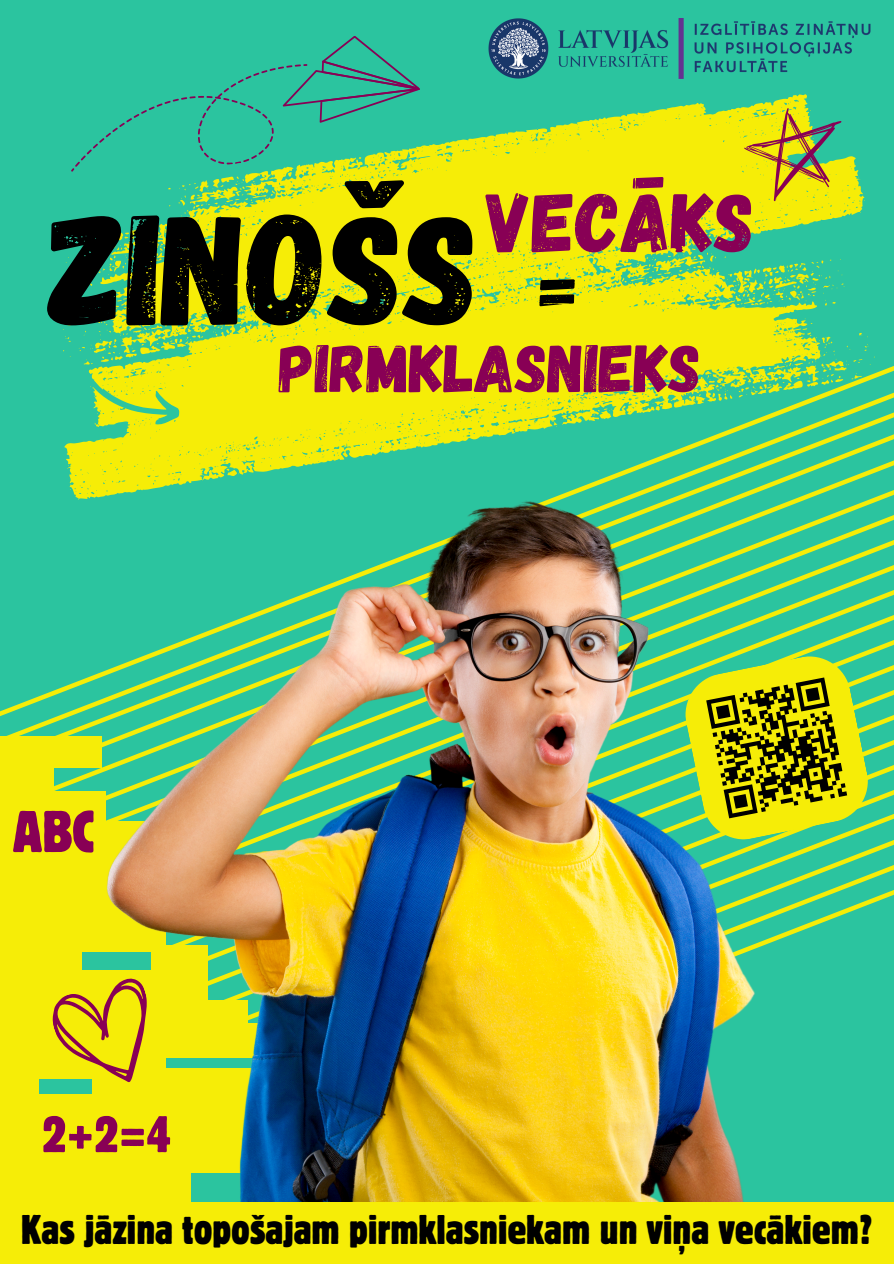
<style>
.page{position:relative;width:894px;height:1264px;background:#fff}
.page>*{position:absolute;margin:0;border:0;box-sizing:border-box;transform-origin:0 0}
.t1{font:156.75px "Gagalin";color:#000}
.t2{font:83.7px "Gagalin";color:#805}
.t3{font:81.9px "Gagalin";color:#000}
.t4{font:67.5px "Gagalin";color:#805}
.t5{font:condensed 58.35px "Block W1 G";color:#805}
.t6{font:condensed 51.45px "Block W1 G";color:#805}
.t7{font:condensed 41.1px "Block W1 G";color:#000}
</style>
<div class="page">
<div style="left:0;top:0;width:893px;height:1263px;background:#2bc49f"></div>
<div style="left:0;top:843px;width:165px;height:108px;background:#f6ed07"></div>
<div style="left:0;top:970px;width:165px;height:108px;background:#f6ed07"></div>
<div style="left:0;top:940px;width:82px;height:36px;background:#f6ed07"></div>
<svg style="left:754px;top:765px;width:139px;height:230px"></svg>
<div style="left:0;top:1201px;width:893px;height:62px;background:#f6ed07"></div>
<div style="left:0;top:1093px;width:291px;height:61px;background:#f6ed07"></div>
<div style="left:0;top:1147px;width:309px;height:25px;background:#f6ed07"></div>
<div style="left:0;top:1161px;width:191px;height:41px;background:#f6ed07"></div>
<div style="left:0;top:1027px;width:38px;height:95px;background:#f6ed07"></div>
<div style="left:0;top:736px;width:54px;height:88px;background:#f6ed07"></div>
<div style="left:0;top:791px;width:106px;height:59px;background:#f6ed07"></div>
<div style="left:0;top:736px;width:102px;height:32px;background:#f6ed07"></div>
<svg style="left:46px;top:994px;width:60px;height:100px"></svg>
<svg style="left:168px;top:108px;width:697px;height:109px;fill:#f6ed07"></svg>
<svg style="left:743px;top:108px;width:98px;height:93px"></svg>
<svg style="left:62px;top:217px;width:814px;height:299px;fill:#f6ed07"></svg>
<svg style="left:71px;top:36px;width:352px;height:152px"></svg>
<svg style="left:62px;top:341px;width:124px;height:95px"></svg>
<img style="left:106px;top:500px;width:648px;height:701px">
<img style="left:488px;top:18px;width:383px;height:90px">
<svg style="left:684px;top:655px;width:184px;height:185px"></svg>
<p class="t2" style="left:486px;top:168px;width:270px">VECĀKS</p>
<p class="t1" style="left:49px;top:168px;width:431px">ZINOŠS</p>
<h1 class="t3" style="left:530px;top:231px;width:52px">=</h1>
<p class="t4" style="left:279px;top:324px;width:423px">PIRMKLASNIEKS</p>
<h2 class="t5" style="left:13px;top:793px;width:83px">ABC</h2>
<p class="t6" style="left:41px;top:1100px;width:132px">2+2=4</p>
<p class="t7" style="left:21px;top:1202px;width:852px">Kas jāzina topošajam pirmklasniekam un viņa vecākiem?</p>
</div>
